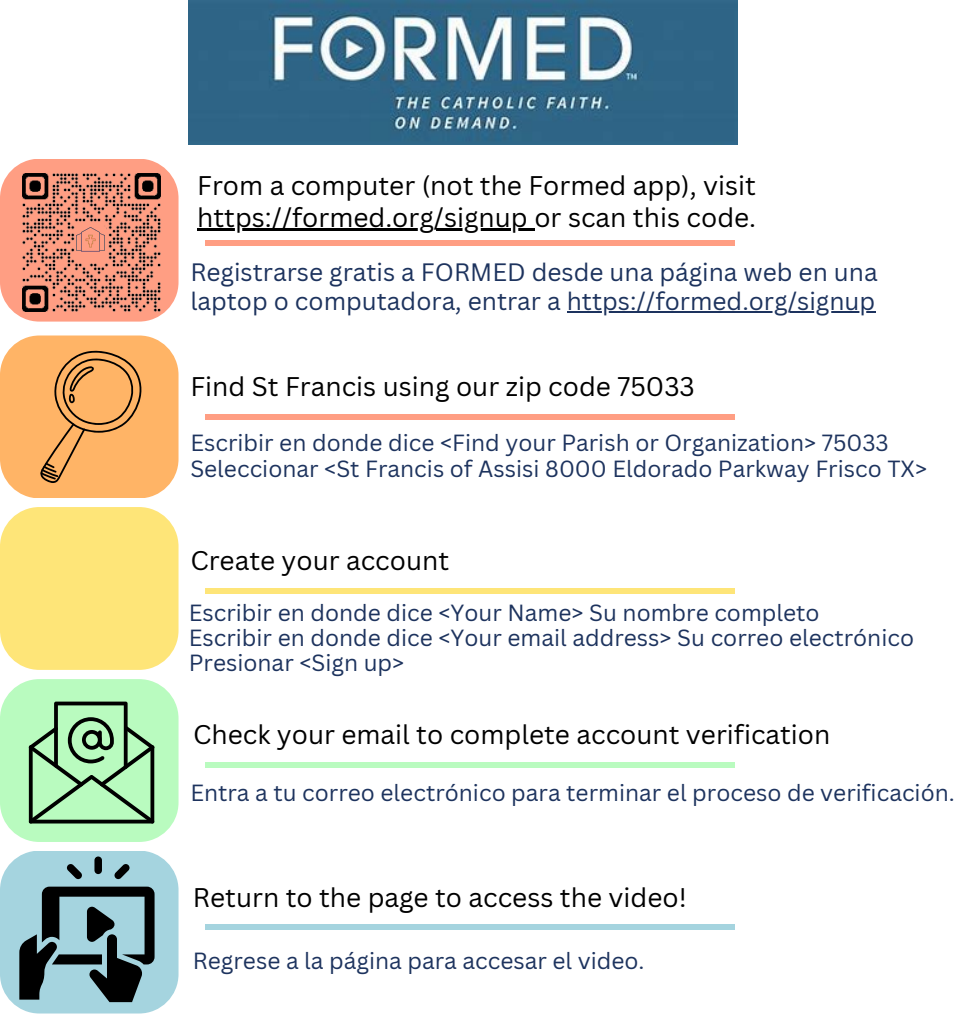
<style>
.page{position:relative;width:978px;height:1014px;background:#fff}
.page>*{position:absolute;margin:0;border:0;box-sizing:border-box;transform-origin:0 0}
.t1{font:26.25px "Canva Sans";color:#000}
.t2{font:24.5px/28.9px "Canva Sans";color:#1d335e}
.t3{font:22.75px "Canva Sans";color:#1d335e}
</style>
<div class="page">
<div style="left:0;top:159px;width:178px;height:162px;background:#ff9e83;border-radius:39px"></div>
<div style="left:0;top:335px;width:178px;height:163px;background:#ffb466;border-radius:39px"></div>
<div style="left:0;top:507px;width:178px;height:162px;background:#fee578;border-radius:39px"></div>
<div style="left:0;top:679px;width:178px;height:162px;background:#b9fbbf;border-radius:39px"></div>
<div style="left:0;top:850px;width:178px;height:163px;background:#a5d4df;border-radius:39px"></div>
<div style="left:205px;top:240px;width:530px;height:5px;background:#ff9e83"></div>
<div style="left:205px;top:414px;width:530px;height:5px;background:#ff9e83"></div>
<div style="left:205px;top:588px;width:530px;height:5px;background:#fee578"></div>
<div style="left:205px;top:762px;width:530px;height:5px;background:#b9fbbf"></div>
<div style="left:205px;top:924px;width:530px;height:5px;background:#a5d4df"></div>
<img style="left:8px;top:159px;width:168px;height:163px">
<img style="left:77px;top:227px;width:27px;height:26px">
<svg style="left:40px;top:350px;width:102px;height:133px"></svg>
<svg style="left:29px;top:701px;width:126px;height:122px"></svg>
<div style="left:94px;top:856px;width:8px;height:17px;background:#000;border-radius:4px"></div>
<svg style="left:67px;top:864px;width:15px;height:14px"></svg>
<svg style="left:114px;top:864px;width:16px;height:14px"></svg>
<svg style="left:19px;top:886px;width:136px;height:115px"></svg>
<img style="left:189px;top:0;width:548px;height:144px">
<hr style="left:197px;top:228px;width:337px;height:2px;background:#000">
<hr style="left:567px;top:311px;width:308px;height:1px;background:#1d335e">
<h1 class="t1" style="left:197px;top:167px;width:560px">From a computer (not the Formed app), visit</h1>
<p class="t1" style="left:197px;top:198px;width:560px">https://formed.org/signup or scan this code.</p>
<p class="t2" style="left:190px;top:257px;width:689px">Registrarse gratis a FORMED desde una página web en una laptop o computadora, entrar a https://formed.org/signup</p>
<h1 class="t1" style="left:190px;top:368px;width:506px">Find St Francis using our zip code 75033</h1>
<p class="t3" style="left:190px;top:426px;width:700px">Escribir en donde dice &lt;Find your Parish or Organization&gt; 75033</p>
<h1 class="t3" style="left:190px;top:453px;width:738px">Seleccionar &lt;St Francis of Assisi 8000 Eldorado Parkway Frisco TX&gt;</h1>
<p class="t1" style="left:190px;top:541px;width:260px">Create your account</p>
<p class="t3" style="left:189px;top:596px;width:632px">Escribir en donde dice &lt;Your Name&gt; Su nombre completo</p>
<p class="t3" style="left:189px;top:621px;width:727px">Escribir en donde dice &lt;Your email address&gt; Su correo electrónico</p>
<p class="t3" style="left:189px;top:646px;width:217px">Presionar &lt;Sign up&gt;</p>
<h1 class="t1" style="left:193px;top:716px;width:639px">Check your email to complete account verification</h1>
<p class="t3" style="left:190px;top:776px;width:766px">Entra a tu correo electrónico para terminar el proceso de verificación.</p>
<p class="t1" style="left:193px;top:878px;width:495px">Return to the page to access the video!</p>
<h1 class="t3" style="left:193px;top:943px;width:453px">Regrese a la página para accesar el video.</h1>
</div>
